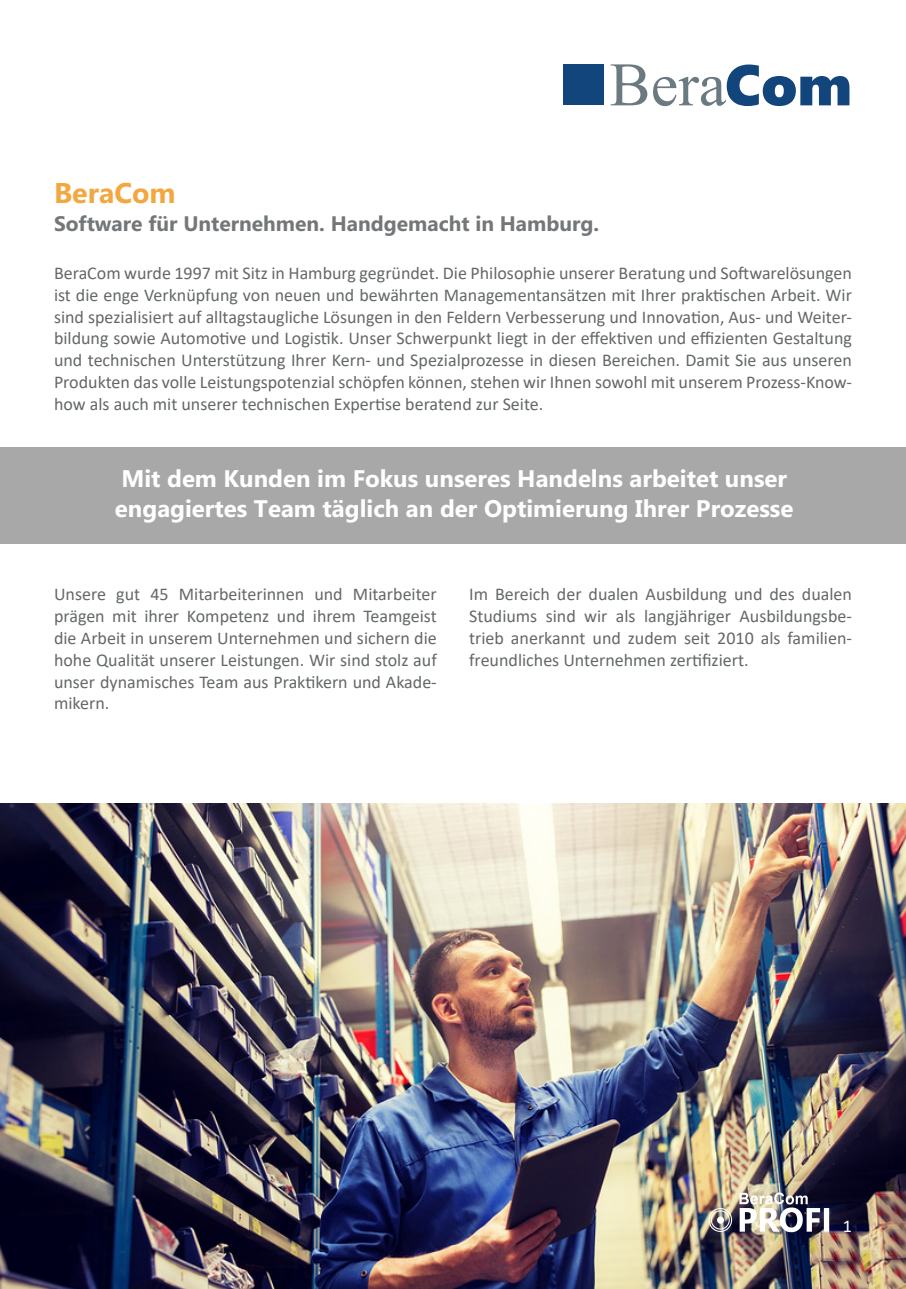
<style>
.page{position:relative;width:906px;height:1289px;background:#fff}
.page>*{position:absolute;margin:0;border:0;box-sizing:border-box;transform-origin:0 0}
.t1{font:61.8px "Times New Roman";color:#6b7a80}
.Absatzformat_2{font:700 28.5px "Microsoft Phags Pa";color:#f3a740}
.Text_im_Kasten{font:700 24px "Microsoft Phags Pa";color:#fff}
.Absatzformat_2-2{font:700 21px "Microsoft Phags Pa";color:#737779}
.Absatzformat_1{font:18px/21.8px "Calibri";color:#646868;text-align:justify}
.t2{font:18px "Calibri";color:#fff}
.s1{font-family:"Segoe UI Black";font-size:57.3px;color:#12457b}
.s2{color:#636767}
</style>
<div class="page">
<img style="left:0;top:803px;width:906px;height:485px">
<div style="left:563px;top:64px;width:41px;height:41px;background:#12457b"></div>
<div style="left:0;top:447px;width:906px;height:97px;background:#a8a8a8"></div>
<img style="left:707px;top:1192px;width:123px;height:42px">
<p class="t1" style="left:609px;top:44px;width:244px">Bera<span class="s1">Com</span></p>
<p class="Absatzformat_2" style="left:54px;top:172px;width:123px">BeraCom</p>
<p class="Absatzformat_2-2" style="left:54px;top:209px;width:547px">Software für Unternehmen. Handgemacht in Hamburg.</p>
<p class="Absatzformat_1" style="left:54px;top:262px;width:799px">BeraCom wurde 1997 mit Sitz in Hamburg gegründet. Die Philosophie unserer Beratung und Softwarelösungen ist die enge Verknüpfung von neuen und bewährten Managementansätzen mit Ihrer praktischen Arbeit. Wir sind spezialisiert auf alltagstaugliche Lösungen in den Feldern Verbesserung und Innovation, Aus- und Weiter&shy;bildung sowie Automotive und Logistik. Unser Schwerpunkt liegt in der effektiven und effizienten Gestaltung und technischen U<span class="s2">nterstützung Ihrer Kern- und Spezialprozesse in diesen Bereichen. Damit Sie aus unseren Produkten das volle Leistungspotenzial schöpfen können, stehen wir Ihnen sowohl mit unserem Prozess-Know&shy;how als auch mit unserer technischen Expertise beratend zur Seite.</span></p>
<p class="Text_im_Kasten" style="left:121px;top:461px;width:667px">Mit dem Kunden im Fokus unseres Handelns arbeitet unser</p>
<p class="Text_im_Kasten" style="left:115px;top:491px;width:680px">engagiertes Team täglich an der Optimierung Ihrer Prozesse</p>
<p class="Absatzformat_1" style="left:54px;top:583px;width:384px">Unsere gut 45 Mitarbeiterinnen und Mitarbeiter prägen mit ihrer Kompetenz und ihrem Teamgeist die Arbeit in unserem Unternehmen und sichern die hohe Qualität unserer Leistungen. Wir sind stolz auf unser dynamisches Tea<span class="s2">m aus Praktikern und Akade&shy;mikern.</span></p>
<p class="Absatzformat_1" style="left:469px;top:583px;width:384px">Im Bereich der dualen Ausbildung und des dualen Studiums sind wir als langjähriger Ausbildungsbe&shy;trieb anerkannt und zudem seit 2010 als familien&shy;freundliches Unter<span class="s2">nehmen zertifiziert.</span></p>
<p class="t2" style="left:843px;top:1212px;width:11px">1</p>
</div>
